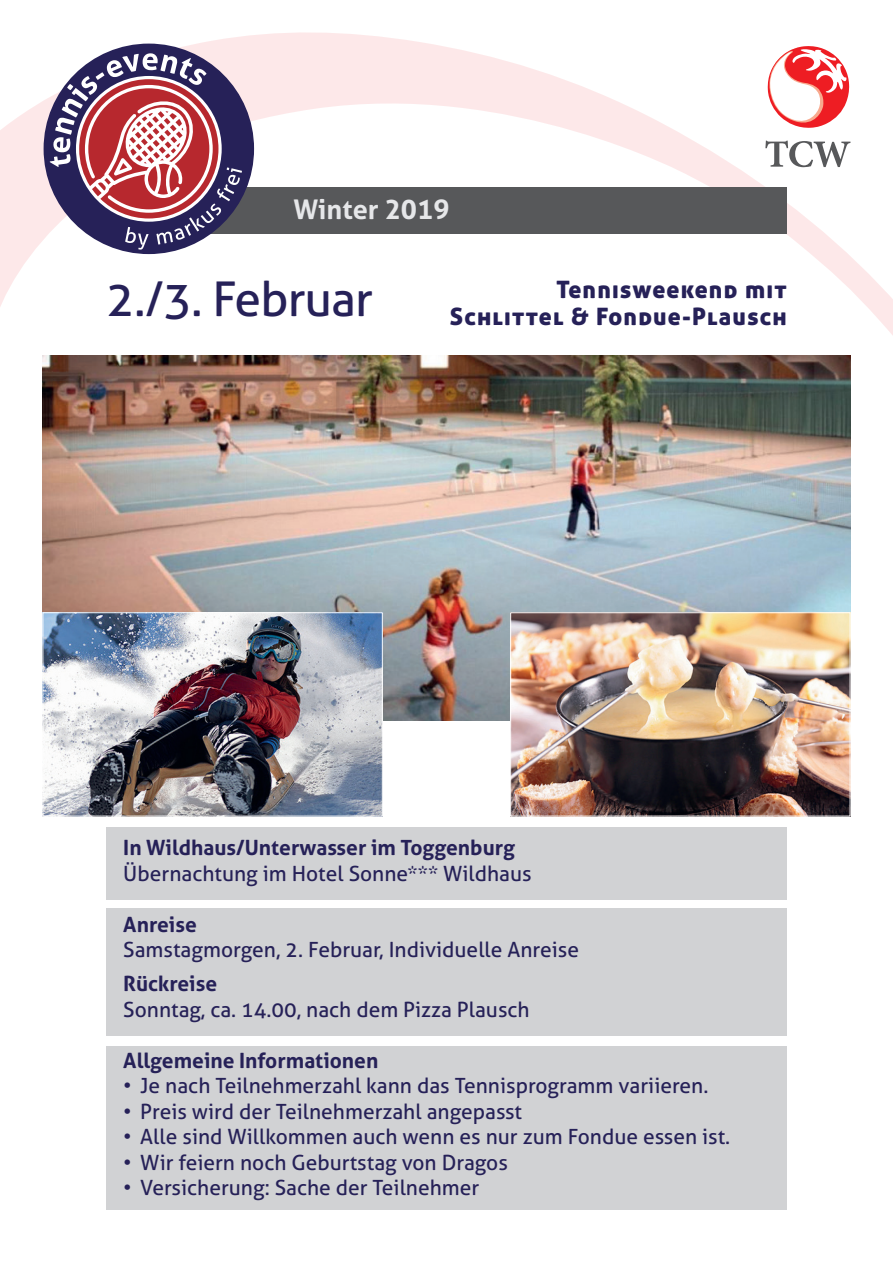
<style>
.page{position:relative;width:893px;height:1263px;background:#fff}
.page>*{position:absolute;margin:0;border:0;box-sizing:border-box;transform-origin:0 0}
.t1{font:48px "Aller";letter-spacing:-.02em;color:#262158}
.t2{font:700 27px "Aller";color:#e6e7e9}
.t3{font:24px/27px "Aller Display";letter-spacing:.05em;color:#262158;text-align:right}
.t4{font:21px "Aller";color:#262158}
.t5{font:700 21px "Aller";color:#262158}
</style>
<div class="page">
<svg style="left:0;top:32px;width:893px;height:303px"></svg>
<div style="left:106px;top:187px;width:681px;height:47px;background:#57585a"></div>
<div style="left:44px;top:44px;width:210px;height:210px;background:#262158;border-radius:50%"></div>
<svg style="left:50px;top:53px;width:192px;height:197px"></svg>
<img style="left:43px;top:355px;width:807px;height:366px">
<img style="left:45px;top:614px;width:336px;height:200px">
<div style="left:43px;top:612px;width:340px;height:204px;border:1px solid #fff"></div>
<div style="left:106px;top:908px;width:681px;height:127px;background:#d1d2d4"></div>
<div style="left:106px;top:827px;width:681px;height:72px;background:#d1d2d4"></div>
<svg style="left:765px;top:141px;width:85px;height:26px"></svg>
<svg style="left:767px;top:45px;width:82px;height:83px"></svg>
<img style="left:512px;top:614px;width:336px;height:200px">
<div style="left:510px;top:612px;width:340px;height:204px;border:1px solid #fff"></div>
<div style="left:106px;top:1046px;width:681px;height:164px;background:#d1d2d4"></div>
<p class="t2" style="left:293px;top:192px;width:158px">Winter 2019</p>
<p class="t1" style="left:106px;top:270px;width:268px">2./3. Februar</p>
<p class="t3" style="left:450px;top:275px;width:338px">Tennisweekend mit<br>Schlittel &amp; Fondue-Plausch</p>
<p class="t5" style="left:123px;top:835px;width:393px">In Wildhaus/Unterwasser im Toggenburg</p>
<p class="t4" style="left:123px;top:861px;width:410px">Übernachtung im Hotel Sonne*** Wildhaus</p>
<p class="t5" style="left:123px;top:911px;width:75px">Anreise</p>
<p class="t4" style="left:123px;top:937px;width:457px">Samstagmorgen, 2. Februar, Individuelle Anreise</p>
<p class="t5" style="left:123px;top:971px;width:95px">Rückreise</p>
<p class="t4" style="left:123px;top:997px;width:408px">Sonntag, ca. 14.00, nach dem Pizza Plausch</p>
<p class="t5" style="left:123px;top:1047px;width:257px">Allgemeine Informationen</p>
<p class="t4" style="left:123px;top:1073px;width:587px">• Je nach Teilnehmerzahl kann das Tennisprogramm variieren.</p>
<p class="t4" style="left:123px;top:1099px;width:400px">• Preis wird der Teilnehmerzahl angepasst</p>
<p class="t4" style="left:123px;top:1124px;width:608px">• Alle sind Willkommen auch wenn es nur zum Fondue essen ist.</p>
<p class="t4" style="left:123px;top:1150px;width:386px">• Wir feiern noch Geburtstag von Dragos</p>
<p class="t4" style="left:123px;top:1175px;width:357px">• Versicherung: Sache der Teilnehmer</p>
</div>
